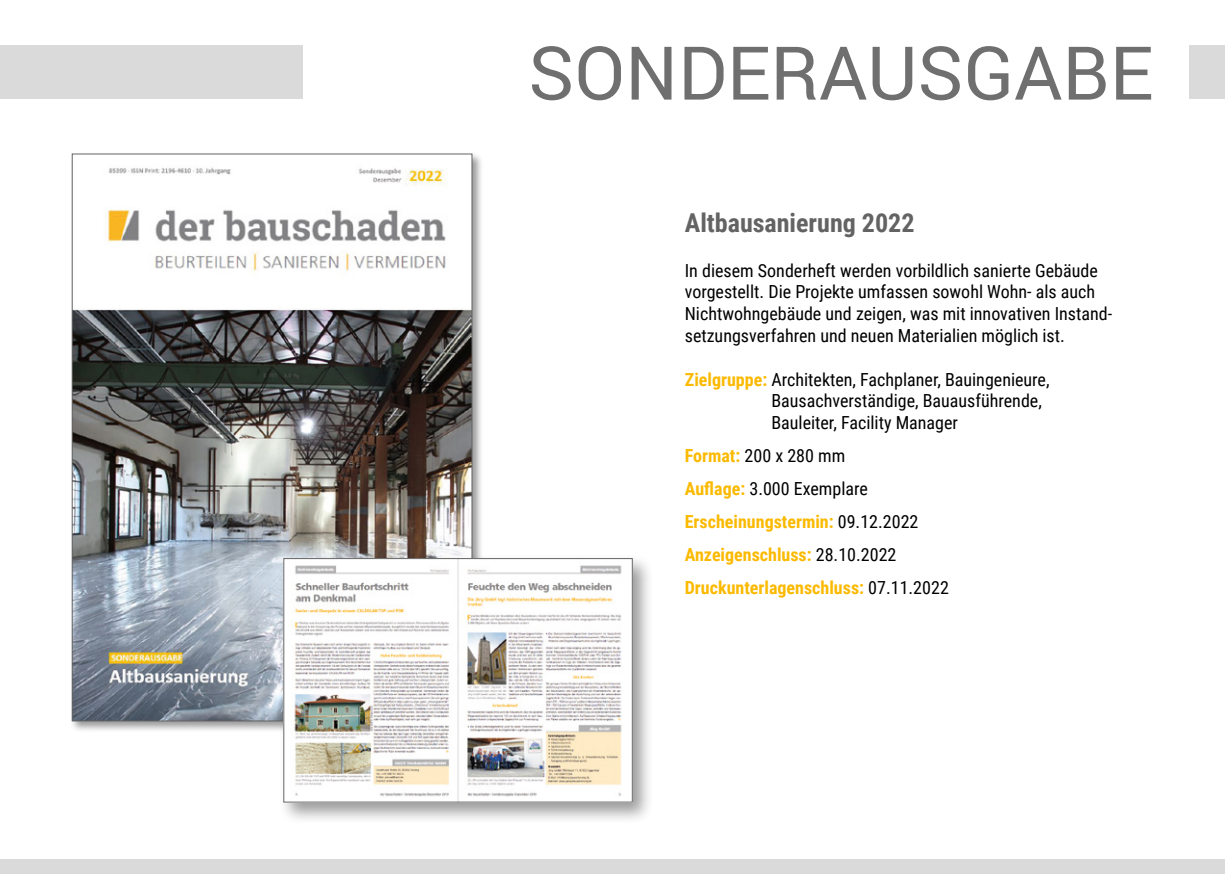
<style>
.page{position:relative;width:1225px;height:874px;background:#fff}
.page>*{position:absolute;margin:0;border:0;box-sizing:border-box;transform-origin:0 0}
.t1{font:74.2px "Roboto";color:#706f6f}
.t2{font:700 26px "Roboto Condensed";color:#646363}
.t3{font:18px/21.6px "Roboto Condensed";color:#000}
.t4{font:700 18px "Roboto Condensed";color:#fbba00}
.s1{font-weight:700;color:#fbba00}
.s2{font-weight:400;color:#000}
</style>
<div class="page">
<div style="left:0;top:859px;width:1225px;height:14px;background:#dadada"></div>
<div style="left:0;top:45px;width:303px;height:54px;background:#dadada"></div>
<div style="left:1189px;top:45px;width:36px;height:54px;background:#dadada"></div>
<div style="left:70px;top:151px;width:413px;height:581px;background:#000;opacity:.4"></div>
<img style="left:74px;top:156px;width:396px;height:562px">
<div style="left:279px;top:553px;width:375px;height:271px;background:#000;opacity:.4"></div>
<img style="left:285px;top:560px;width:345px;height:239px">
<div style="left:283px;top:558px;width:349px;height:243px;border:1px solid #646363"></div>
<p class="t1" style="left:528px;top:21px;width:626px">SONDERAUSGABE</p>
<p class="t2" style="left:685px;top:205px;width:231px">Altbausanierung 2022</p>
<p class="t3" style="left:685px;top:259px;width:429px">In diesem Sonderheft werden vorbildlich sanierte Gebäude vorgestellt. Die Projekte umfassen sowohl Wohn- als auch Nichtwohngebäude und zeigen, was mit innovativen Instand&shy;setzungsverfahren und neuen Materialien möglich ist.</p>
<p class="t3" style="left:771px;top:368px;width:280px;text-indent:-87px"><span class="s1">Zielgruppe:</span> Architekten, Fachplaner, Bauingenieure,<br>Bausachverständige, Bauausführende,<br>Bauleiter, Facility Manager</p>
<p class="t3" style="left:685px;top:444px;width:162px"><span class="s1">Format:</span> 200 x 280 mm</p>
<p class="t3" style="left:685px;top:477px;width:185px"><span class="s1">Auflage:</span> 3.000 Exemplare</p>
<p class="t4" style="left:685px;top:508px;width:235px">Erscheinungstermin: <span class="s2">09.12.2022</span></p>
<p class="t4" style="left:685px;top:541px;width:213px">Anzeigenschluss: <span class="s2">28.10.2022</span></p>
<p class="t4" style="left:685px;top:574px;width:265px">Druckunterlagenschluss: <span class="s2">07.11.2022</span></p>
</div>
